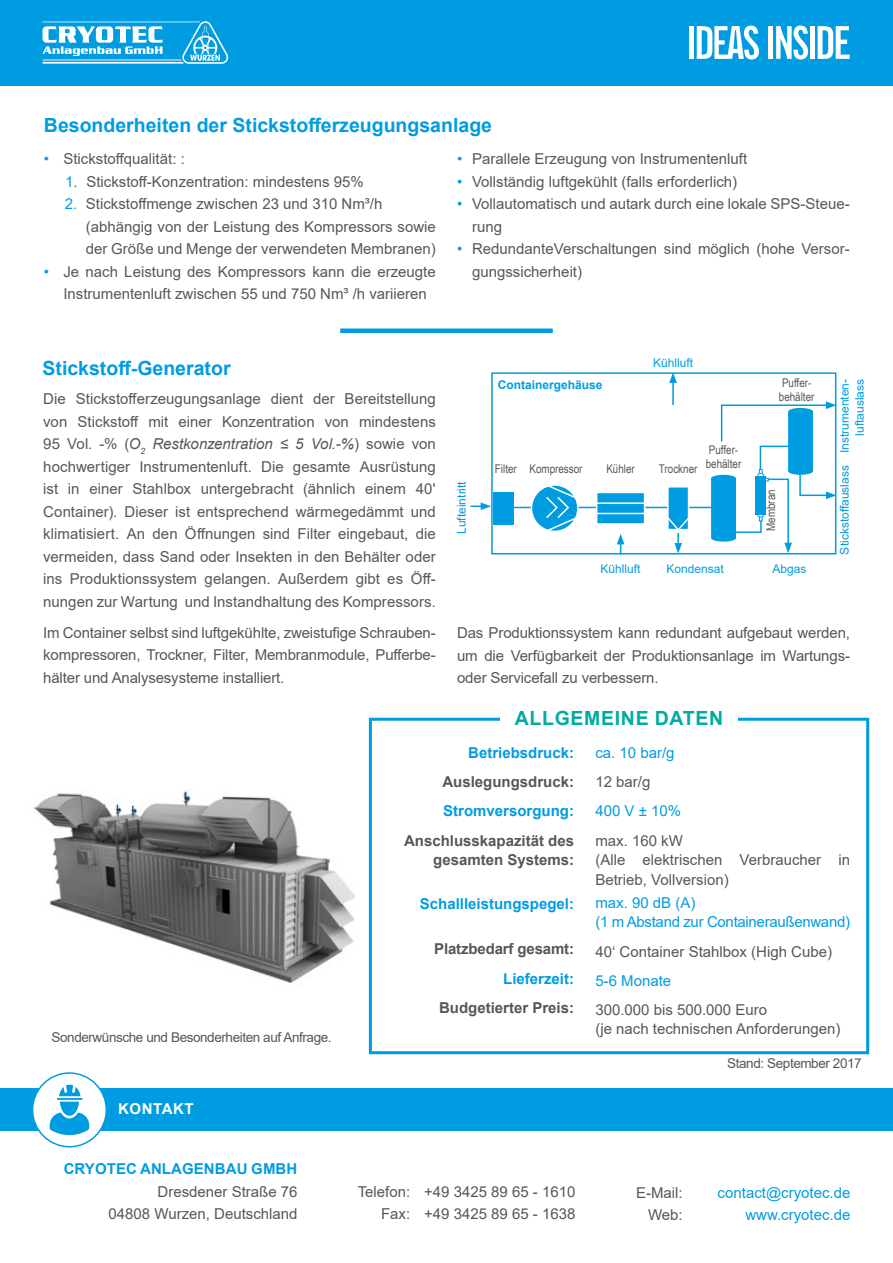
<style>
.page{position:relative;width:893px;height:1263px;background:#fff}
.page>*{position:absolute;margin:0;border:0;box-sizing:border-box;transform-origin:0 0}
.t1{font:700 19.5px "Arial";color:#009ce1}
.t2{font:700 19.5px "Arial";letter-spacing:.035em;color:#00aba0}
.t3{font:15px/22.5px "Arial";color:#575756}
.t4{font:700 15px/19.5px "Arial";color:#575756;text-align:right}
.t5{font:700 15px "Arial";color:#009ce1}
.t6{font:15px/22.5px "Arial";color:#009ce1;text-align:right}
.t7{font:15px/19.5px "Arial";letter-spacing:-.02em;color:#009ce1}
.t8{font:700 15px "Arial";letter-spacing:.035em;color:#fff}
.t9{font:13.5px "Arial";letter-spacing:-.03em;color:#575756}
.t10{font:12px/15px "Arial";color:#009ce1;text-align:right}
.t11{font:12px/13.5px "Arial Narrow";color:#575756}
.t12{font:700 12px "Arial";color:#009ce1}
.s1{color:#009ce1}
.s2{font-style:italic}
</style>
<div class="page">
<hr style="left:505px;top:507px;width:220px;height:1px;background:#009ce1">
<svg style="left:617px;top:534px;width:7px;height:17px"></svg>
<hr style="left:672px;top:381px;width:2px;height:24px;background:#009ce1">
<svg style="left:669px;top:375px;width:8px;height:8px"></svg>
<svg style="left:471px;top:502px;width:20px;height:8px"></svg>
<div style="left:491px;top:372px;width:345px;height:182px;border:2px solid #009ce1"></div>
<div style="left:493px;top:492px;width:20px;height:32px;background:#009ce1"></div>
<div style="left:531px;top:485px;width:47px;height:46px;background:#009ce1;border-radius:50%"></div>
<div style="left:531px;top:484px;width:48px;height:48px;border:2px solid #fff;border-radius:50%"></div>
<svg style="left:544px;top:484px;width:33px;height:48px"></svg>
<div style="left:596px;top:492px;width:49px;height:33px;background:#009ce1;border:2px solid #fff"></div>
<hr style="left:596px;top:502px;width:49px;height:2px;background:#fff">
<hr style="left:596px;top:513px;width:49px;height:1px;background:#fff">
<div style="left:667px;top:486px;width:22px;height:44px;background:#009ce1;border:2px solid #fff"></div>
<svg style="left:666px;top:515px;width:25px;height:38px"></svg>
<svg style="left:711px;top:401px;width:125px;height:152px"></svg>
<div style="left:755px;top:476px;width:11px;height:39px;background:#009ce1"></div>
<div style="left:0;top:0;width:893px;height:85px;background:#009ce1"></div>
<svg style="left:43px;top:21px;width:185px;height:43px"></svg>
<div style="left:689px;top:26px;width:5px;height:33px;background:#fff"></div>
<div style="left:768px;top:26px;width:5px;height:33px;background:#fff"></div>
<div style="left:810px;top:26px;width:5px;height:33px;background:#fff"></div>
<svg style="left:818px;top:26px;width:32px;height:33px"></svg>
<svg style="left:776px;top:26px;width:32px;height:34px"></svg>
<svg style="left:697px;top:26px;width:62px;height:34px"></svg>
<div style="left:0;top:1089px;width:893px;height:42px;background:#009ce1"></div>
<div style="left:33px;top:1073px;width:73px;height:74px;background:#fff;border-radius:50%"></div>
<div style="left:32px;top:1072px;width:75px;height:75px;border:2px solid #009ce1;border-radius:50%"></div>
<svg style="left:50px;top:1085px;width:39px;height:50px"></svg>
<div style="left:340px;top:328px;width:213px;height:5px;background:#009ce1"></div>
<div style="left:369px;top:718px;width:500px;height:336px;border:3px solid #009ce1"></div>
<img style="left:33px;top:791px;width:321px;height:192px">
<div style="left:500px;top:701px;width:238px;height:33px;background:#fff"></div>
<h1 class="t1" style="left:44px;top:111px;width:450px">Besonderheiten der Stickstofferzeugungsanlage</h1>
<p class="t3" style="left:44px;top:147px;width:142px"><span class="s1">•</span> Stickstoffqualität: :</p>
<p class="t3" style="left:65px;top:170px;width:300px"><span class="s1">1</span>. Stickstoff-Konzentration: mindestens 95%</p>
<p class="t3" style="left:86px;top:192px;width:351px;text-indent:-21px"><span class="s1">2.</span> Stickstoffmenge zwischen 23 und 310 Nm³/h (abhängig von der Leistung des Kompressors sowie der Größe und Menge der verwendeten Membranen)</p>
<p class="t3" style="left:63px;top:260px;width:374px;text-indent:-20px"><span class="s1">•</span> Je nach Leistung des Kompressors kann die erzeugte<br>Instrumentenluft zwischen 55 und 750 Nm³ /h variieren</p>
<p class="t3" style="left:457px;top:147px;width:292px"><span class="s1">•</span> Parallele Erzeugung von Instrumentenluft</p>
<p class="t3" style="left:457px;top:170px;width:282px"><span class="s1">•</span> Vollständig luftgekühlt (falls erforderlich)</p>
<p class="t3" style="left:472px;top:192px;width:379px;text-indent:-15px"><span class="s1">•</span> Vollautomatisch und autark durch eine lokale SPS-Steue&shy;rung</p>
<p class="t3" style="left:472px;top:237px;width:379px;text-indent:-15px"><span class="s1">•</span> RedundanteVerschaltungen sind möglich (hohe Versor&shy;gungssicherheit)</p>
<p class="t10" style="left:653px;top:355px;width:42px">Kühlluft</p>
<h1 class="t1" style="left:43px;top:354px;width:190px">Stickstoff-Generator</h1>
<p class="t3" style="left:43px;top:388px;width:394px;text-align:justify">Die Stickstofferzeugungsanlage dient der Bereitstellung von Stickstoff mit einer Konzentration von mindestens 95 Vol. -% (<span class="s2">O</span><sub>2</sub> <span class="s2">Restkonzentration ≤ 5 Vol.-%</span>) sowie von hochwertiger Instrumentenluft. Die gesamte Ausrüstung ist in einer Stahlbox untergebracht (ähnlich einem 40' Container). Dieser ist entsprechend wärmegedämmt und klimatisiert. An den Öffnungen sind Filter eingebaut, die vermeiden, dass Sand oder Insekten in den Behälter oder ins Produktionssystem gelangen. Außerdem gibt es Öff&shy;nungen zur Wartung und Instandhaltung des Kompressors.</p>
<p class="t3" style="left:43px;top:621px;width:394px;text-align:justify">Im Container selbst sind luftgekühlte, zweistufige Schrauben&shy;kompressoren, Trockner, Filter, Membranmodule, Pufferbe&shy;hälter und Analysesysteme installiert.</p>
<p class="t3" style="left:457px;top:621px;width:394px;text-align:justify">Das Produktionssystem kann redundant aufgebaut werden, um die Verfügbarkeit der Produktionsanlage im Wartungs&shy;oder Servicefall zu verbessern.</p>
<h1 class="t2" style="left:515px;top:704px;width:210px">ALLGEMEINE DATEN</h1>
<p class="t5" style="left:468px;top:742px;width:107px">Betriebsdruck:</p>
<p class="t4" style="left:442px;top:772px;width:133px">Auslegungsdruck:</p>
<p class="t5" style="left:443px;top:800px;width:132px">Stromversorgung:</p>
<p class="t4" style="left:404px;top:831px;width:172px">Anschlusskapazität des gesamten Systems:</p>
<p class="t5" style="left:420px;top:893px;width:156px">Schallleistungspegel:</p>
<p class="t4" style="left:434px;top:939px;width:141px">Platzbedarf gesamt:</p>
<p class="t5" style="left:503px;top:968px;width:72px">Lieferzeit:</p>
<p class="t4" style="left:439px;top:998px;width:137px">Budgetierter Preis:</p>
<p class="t11" style="left:779px;top:376px;width:37px">Puffer&shy;behälter</p>
<p class="t10" style="left:837px;top:554px;width:177px;rotate:-90deg">Stickstoffauslass Instrumenten&shy;luftauslass</p>
<p class="t12" style="left:498px;top:377px;width:106px">Containergehäuse</p>
<p class="t11" style="left:706px;top:443px;width:37px">Puffer&shy;behälter</p>
<p class="t11" style="left:495px;top:462px;width:89px">Filter Kompressor</p>
<p class="t11" style="left:606px;top:462px;width:30px">Kühler</p>
<p class="t11" style="left:659px;top:461px;width:40px">Trockner</p>
<p class="t10" style="left:454px;top:534px;width:54px;rotate:-90deg">Lufteintritt</p>
<p class="t11" style="left:764px;top:531px;width:43px;rotate:-90deg">Membran</p>
<p class="t10" style="left:601px;top:561px;width:42px">Kühlluft</p>
<p class="t10" style="left:667px;top:561px;width:59px">Kondensat</p>
<p class="t10" style="left:772px;top:561px;width:36px">Abgas</p>
<p class="t6" style="left:595px;top:741px;width:81px">ca. 10 bar/g</p>
<p class="t3" style="left:595px;top:770px;width:57px">12 bar/g</p>
<p class="t6" style="left:595px;top:800px;width:87px">400 V ± 10%</p>
<p class="t3" style="left:595px;top:830px;width:256px;line-height:19.5px">max. 160 kW<br>(Alle elektrischen Verbraucher in<br>Betrieb, Vollversion)</p>
<p class="t7" style="left:595px;top:893px;width:256px">max. 90 dB (A)<br>(1 m Abstand zur Containeraußenwand)</p>
<p class="t3" style="left:595px;top:940px;width:238px">40‘ Container Stahlbox (High Cube)</p>
<p class="t6" style="left:595px;top:969px;width:77px">5-6 Monate</p>
<p class="t3" style="left:595px;top:1000px;width:247px;line-height:19.5px">300.000 bis 500.000 Euro<br>(je nach technischen Anforderungen)</p>
<p class="t9" style="left:52px;top:1028px;width:282px">Sonderwünsche und Besonderheiten auf Anfrage.</p>
<p class="t8" style="left:118px;top:1098px;width:77px">KONTAKT</p>
<p class="t9" style="left:727px;top:1054px;width:136px">Stand: September 2017</p>
<p class="t5" style="left:64px;top:1158px;width:235px">CRYOTEC ANLAGENBAU GMBH</p>
<p class="t3" style="left:109px;top:1180px;width:190px;text-align:right">Dresdener Straße 76<br>04808 Wurzen, Deutschland</p>
<p class="t6" style="left:718px;top:1181px;width:134px">contact@cryotec.de www.cryotec.de</p>
<p class="t3" style="left:358px;top:1180px;width:54px;text-align:right">Telefon:<br>Fax:</p>
<p class="t3" style="left:424px;top:1180px;width:153px">+49 3425 89 65 - 1610 +49 3425 89 65 - 1638</p>
<p class="t3" style="left:636px;top:1181px;width:48px;text-align:right">E-Mail:<br>Web:</p>
</div>
